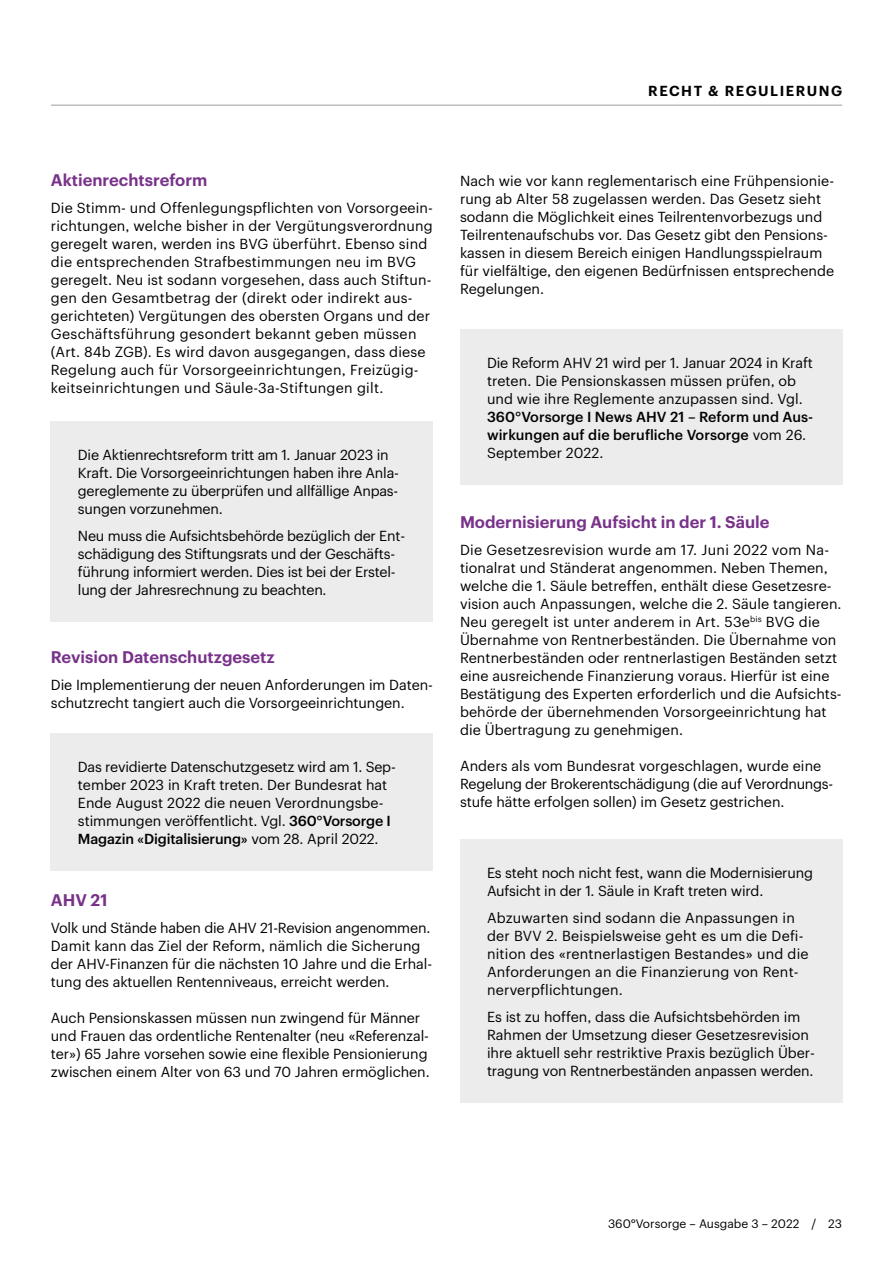
<style>
.page{position:relative;width:893px;height:1263px;background:#fff}
.page>*{position:absolute;margin:0;border:0;box-sizing:border-box;transform-origin:0 0}
.t1{font:600 16.5px "Graphik";color:#78328a}
.t2{font:14.25px/18px "Graphik";color:#000}
.t3{font:500 14.25px/18px "Graphik";letter-spacing:.005em;color:#000}
.t4{font:600 14.25px "Graphik";letter-spacing:.105em;color:#000}
.t5{font:12px "Graphik";color:#000}
.s1{font-weight:500}
.s2{font-weight:400}
</style>
<div class="page">
<hr style="left:51px;top:105px;width:791px;height:1px;background:#9c9d9d">
<div style="left:51px;top:421px;width:382px;height:201px;background:#ececed"></div>
<div style="left:51px;top:733px;width:382px;height:138px;background:#ececed"></div>
<div style="left:460px;top:329px;width:382px;height:156px;background:#ececed"></div>
<div style="left:460px;top:839px;width:382px;height:263px;background:#ececed"></div>
<p class="t4" style="left:648px;top:80px;width:195px">RECHT &amp; REGULIERUNG</p>
<p class="t1" style="left:51px;top:167px;width:158px">Aktienrechtsreform</p>
<p class="t2" style="left:51px;top:198px;width:384px">Die Stimm- und Offenlegungspflichten von Vorsorgeein&shy;richtungen, welche bisher in der Vergütungsverordnung geregelt waren, werden ins BVG überführt. Ebenso sind die entsprechenden Strafbestimmungen neu im BVG geregelt. Neu ist sodann vorgesehen, dass auch Stiftun&shy;gen den Gesamtbetrag der (direkt oder indirekt aus&shy;gerichteten) Vergütungen des obersten Organs und der Geschäftsführung gesondert bekannt geben müssen (Art. 84b ZGB). Es wird davon ausgegangen, dass diese Regelung auch für Vorsorgeeinrichtungen, Freizügig&shy;keitseinrichtungen und Säule-3a-Stiftungen gilt.</p>
<p class="t2" style="left:78px;top:445px;width:322px">Die Aktienrechtsreform tritt am 1. Januar 2023 in Kraft. Die Vorsorgeeinrichtungen haben ihre Anla&shy;gereglemente zu überprüfen und allfällige Anpas&shy;sungen vorzunehmen.</p>
<p class="t2" style="left:78px;top:526px;width:329px">Neu muss die Aufsichtsbehörde bezüglich der Ent&shy;schädigung des Stiftungsrats und der Geschäfts&shy;führung informiert werden. Dies ist bei der Erstel&shy;lung der Jahresrechnung zu beachten.</p>
<p class="t1" style="left:51px;top:644px;width:225px">Revision Datenschutzgesetz</p>
<p class="t2" style="left:51px;top:675px;width:383px">Die Implementierung der neuen Anforderungen im Daten&shy;schutzrecht tangiert auch die Vorsorgeeinrichtungen.</p>
<p class="t2" style="left:78px;top:757px;width:319px">Das revidierte Datenschutzgesetz wird am 1. Sep&shy;tember 2023 in Kraft treten. Der Bundesrat hat Ende August 2022 die neuen Verordnungsbe&shy;stimmungen veröffentlicht. Vgl. <span class="s1">360°Vorsorge I Magazin «Digitalisierung»</span> vom 28. April 2022.</p>
<p class="t1" style="left:51px;top:887px;width:58px">AHV 21</p>
<p class="t2" style="left:51px;top:918px;width:383px">Volk und Stände haben die AHV 21-Revision angenommen.<br>Damit kann das Ziel der Reform, nämlich die Sicherung der AHV-Finanzen für die nächsten 10 Jahre und die Erhal&shy;tung des aktuellen Rentenniveaus, erreicht werden.</p>
<p class="t2" style="left:51px;top:1008px;width:380px">Auch Pensionskassen müssen nun zwingend für Männer und Frauen das ordentliche Rentenalter (neu «Referenzal&shy;ter») 65 Jahre vorsehen sowie eine flexible Pensionierung zwischen einem Alter von 63 und 70 Jahren ermöglichen.</p>
<p class="t2" style="left:460px;top:171px;width:376px">Nach wie vor kann reglementarisch eine Frühpensionie&shy;rung ab Alter 58 zugelassen werden. Das Gesetz sieht sodann die Möglichkeit eines Teilrentenvorbezugs und Teilrentenaufschubs vor. Das Gesetz gibt den Pensions&shy;kassen in diesem Bereich einigen Handlungsspielraum für vielfältige, den eigenen Bedürfnissen entsprechende Regelungen.</p>
<p class="t2" style="left:487px;top:352px;width:327px">Die Reform AHV 21 wird per 1. Januar 2024 in Kraft treten. Die Pensionskassen müssen prüfen, ob und wie ihre Reglemente anzupassen sind. Vgl.</p>
<p class="t3" style="left:487px;top:406px;width:328px">360°Vorsorge I News AHV 21 – Reform und Aus&shy;wirkungen auf die berufliche Vorsorge <span class="s2">vom 26.<br>September 2022.</span></p>
<p class="t1" style="left:460px;top:509px;width:311px">Modernisierung Aufsicht in der 1. Säule</p>
<p class="t2" style="left:460px;top:540px;width:383px">Die Gesetzesrevision wurde am 17. Juni 2022 vom Na&shy;tionalrat und Ständerat angenommen. Neben Themen, welche die 1. Säule betreffen, enthält diese Gesetzesre&shy;vision auch Anpassungen, welche die 2. Säule tangieren.<br>Neu geregelt ist unter anderem in Art. 53e<sup>bis</sup> BVG die Übernahme von Rentnerbeständen. Die Übernahme von Rentnerbeständen oder rentnerlastigen Beständen setzt eine ausreichende Finanzierung voraus. Hierfür ist eine Bestätigung des Experten erforderlich und die Aufsichts&shy;behörde der übernehmenden Vorsorgeeinrichtung hat die Übertragung zu genehmigen.</p>
<p class="t2" style="left:460px;top:756px;width:375px">Anders als vom Bundesrat vorgeschlagen, wurde eine<br>Regelung der Brokerentschädigung (die auf Verordnungs&shy;stufe hätte erfolgen sollen) im Gesetz gestrichen.</p>
<p class="t2" style="left:487px;top:862px;width:328px">Es steht noch nicht fest, wann die Modernisierung<br>Aufsicht in der 1. Säule in Kraft treten wird.</p>
<p class="t2" style="left:487px;top:907px;width:323px">Abzuwarten sind sodann die Anpassungen in der BVV 2. Beispielsweise geht es um die Defi&shy;nition des «rentnerlastigen Bestandes» und die Anforderungen an die Finanzierung von Rent&shy;nerverpflichtungen.</p>
<p class="t2" style="left:487px;top:1006px;width:329px">Es ist zu hoffen, dass die Aufsichtsbehörden im Rahmen der Umsetzung dieser Gesetzesrevision ihre aktuell sehr restriktive Praxis bezüglich Über&shy;tragung von Rentnerbeständen anpassen werden.</p>
<p class="t5" style="left:608px;top:1215px;width:235px">360°Vorsorge – Ausgabe 3 – 2022 / 23</p>
</div>
